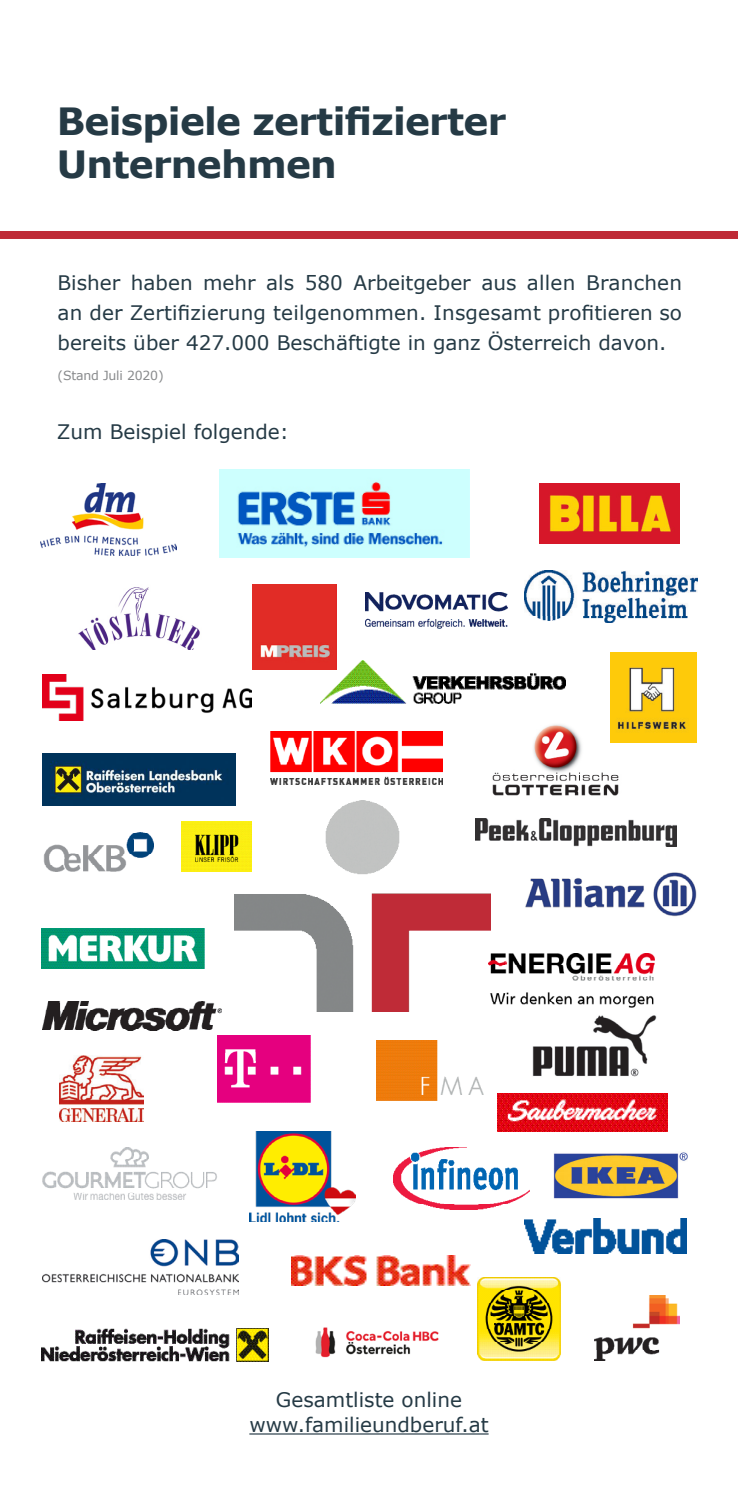
<style>
.page{position:relative;width:738px;height:1489px;background:#fff}
.page>*{position:absolute;margin:0;border:0;box-sizing:border-box;transform-origin:0 0}
.t1{font:700 37.5px "Verdana";letter-spacing:-.02em;color:#253a45}
.Absatz_p{font:20px/30px "Verdana";color:#253a45;text-align:justify}
.t2{font:12.5px "Verdana";letter-spacing:-.015em;color:#888a8c}
</style>
<div class="page">
<hr style="left:249px;top:1433px;width:239px;height:1px;background:#253a45">
<div style="left:0;top:231px;width:737px;height:8px;background:#bf2b37"></div>
<img style="left:249px;top:1131px;width:106px;height:90px">
<img style="left:217px;top:1035px;width:93px;height:67px">
<img style="left:524px;top:570px;width:172px;height:52px">
<img style="left:393px;top:1147px;width:136px;height:62px">
<img style="left:594px;top:1295px;width:85px;height:65px">
<img style="left:553px;top:1152px;width:133px;height:47px">
<img style="left:42px;top:1001px;width:180px;height:29px">
<img style="left:320px;top:660px;width:245px;height:43px">
<img style="left:181px;top:821px;width:53px;height:50px">
<img style="left:497px;top:1093px;width:170px;height:38px">
<img style="left:291px;top:1255px;width:179px;height:30px">
<img style="left:365px;top:592px;width:142px;height:36px">
<img style="left:43px;top:832px;width:111px;height:40px">
<img style="left:59px;top:1055px;width:84px;height:66px">
<img style="left:477px;top:1277px;width:83px;height:83px">
<img style="left:42px;top:1328px;width:226px;height:33px">
<img style="left:270px;top:731px;width:172px;height:53px">
<img style="left:489px;top:818px;width:187px;height:28px">
<img style="left:40px;top:483px;width:136px;height:72px">
<img style="left:41px;top:928px;width:163px;height:40px">
<img style="left:524px;top:1218px;width:162px;height:35px">
<img style="left:492px;top:724px;width:135px;height:72px">
<img style="left:42px;top:1147px;width:175px;height:52px">
<img style="left:43px;top:1239px;width:195px;height:55px">
<img style="left:525px;top:872px;width:172px;height:45px">
<img style="left:489px;top:953px;width:164px;height:54px">
<img style="left:220px;top:469px;width:249px;height:88px">
<img style="left:43px;top:674px;width:209px;height:46px">
<img style="left:610px;top:652px;width:85px;height:90px">
<img style="left:42px;top:753px;width:193px;height:52px">
<img style="left:376px;top:1040px;width:106px;height:60px">
<img style="left:252px;top:585px;width:84px;height:84px">
<img style="left:539px;top:483px;width:140px;height:60px">
<img style="left:78px;top:587px;width:122px;height:62px">
<img style="left:315px;top:1327px;width:124px;height:31px">
<img style="left:532px;top:1015px;width:125px;height:62px">
<img style="left:234px;top:800px;width:255px;height:211px">
<h1 class="t1" style="left:57px;top:95px;width:451px">Beispiele zertifizierter</h1>
<h1 class="t1" style="left:57px;top:137px;width:281px">Unternehmen</h1>
<p class="Absatz_p" style="left:57px;top:267px;width:625px">Bisher haben mehr als 580 Arbeitgeber aus allen Branchen an der Zertifizierung teilgenommen. Insgesamt profitieren so bereits über 427.000 Beschäftigte in ganz Österreich davon.</p>
<p class="t2" style="left:57px;top:367px;width:108px">(Stand Juli 2020)</p>
<p class="Absatz_p" style="left:57px;top:416px;width:233px">Zum Beispiel folgende:</p>
<p class="Absatz_p" style="left:276px;top:1384px;width:187px">Gesamtliste online</p>
<p class="Absatz_p" style="left:249px;top:1409px;width:240px">www.familieundberuf.at</p>
</div>
